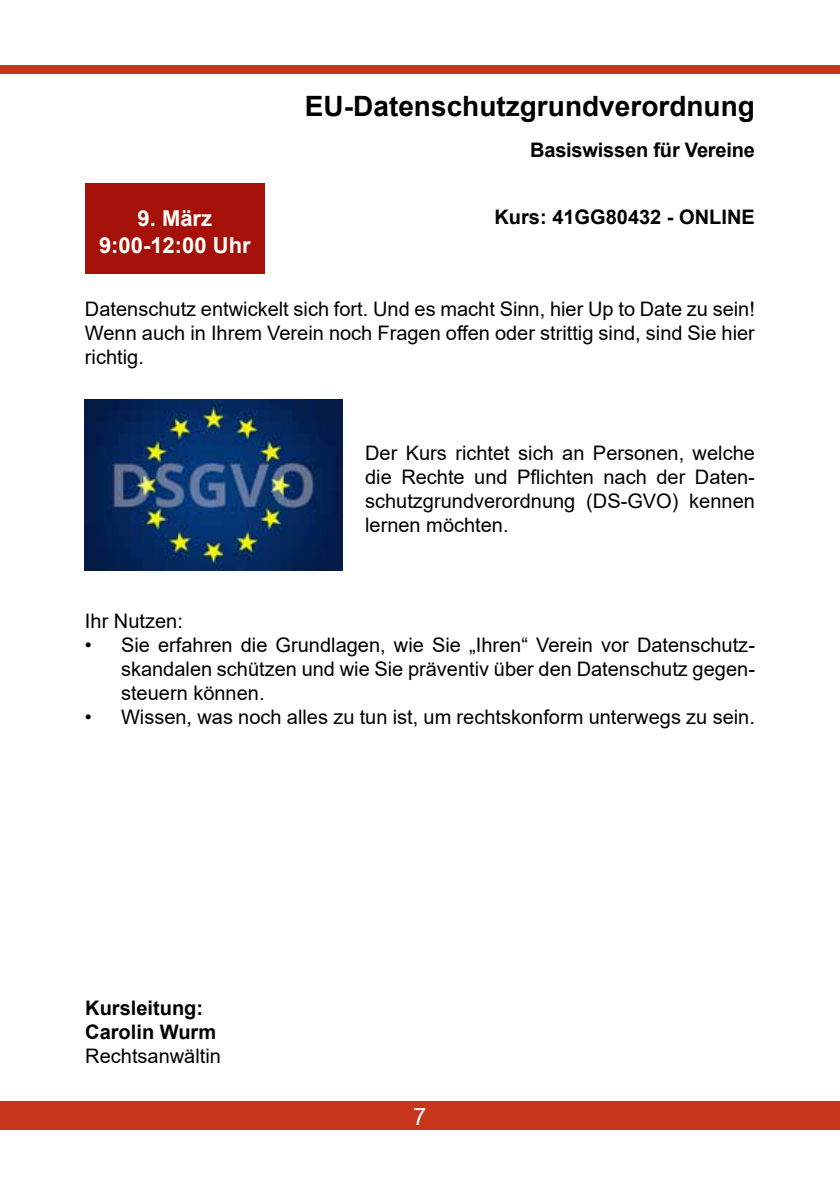
<style>
.page{position:relative;width:840px;height:1191px;background:#fff}
.page>*{position:absolute;margin:0;border:0;box-sizing:border-box;transform-origin:0 0}
.t1{font:700 28px "Arial";color:#000}
.t2{font:24px "Arial";color:#fff}
.t3{font:700 22px/26.4px "Arial";color:#fff;text-align:center}
.t4{font:20px/24px "Arial";color:#000;text-align:justify}
.t5{font:700 20px/24px "Arial";color:#000}
</style>
<div class="page">
<div style="left:0;top:1101px;width:839px;height:28px;background:#c7361b"></div>
<div style="left:0;top:66px;width:839px;height:8px;background:#c7361b"></div>
<div style="left:85px;top:183px;width:179px;height:91px;background:#a51008"></div>
<img style="left:85px;top:399px;width:257px;height:171px">
<p class="t3" style="left:99px;top:206px;width:153px">9. März<br>9:00-12:00 Uhr</p>
<h1 class="t1" style="left:305px;top:86px;width:451px">EU-Datenschutzgrundverordnung</h1>
<p class="t5" style="left:530px;top:138px;width:226px">Basiswissen für Vereine</p>
<p class="t5" style="left:494px;top:205px;width:262px">Kurs: 41GG80432 - ONLINE</p>
<p class="t4" style="left:85px;top:297px;width:671px">Datenschutz entwickelt sich fort. Und es macht Sinn, hier Up to Date zu sein!<br>Wenn auch in Ihrem Verein noch Fragen offen oder strittig sind, sind Sie hier richtig.</p>
<p class="t4" style="left:365px;top:441px;width:391px">Der Kurs richtet sich an Personen, welche die Rechte und Pflichten nach der Daten&shy;schutzgrundverordnung (DS-GVO) kennen lernen möchten.</p>
<p class="t4" style="left:85px;top:609px;width:99px">Ihr Nutzen:</p>
<p class="t4" style="left:121px;top:633px;width:635px;text-indent:-36px">• Sie erfahren die Grundlagen, wie Sie „Ihren“ Verein vor Datenschutz&shy;skandalen schützen und wie Sie präventiv über den Datenschutz gegen&shy;steuern können.</p>
<p class="t4" style="left:85px;top:705px;width:671px">• Wissen, was noch alles zu tun ist, um rechtskonform unterwegs zu sein.</p>
<p class="t5" style="left:85px;top:995px;width:132px">Kursleitung:<br>Carolin Wurm</p>
<p class="t4" style="left:85px;top:1043px;width:137px">Rechtsanwältin</p>
<p class="t2" style="left:413px;top:1099px;width:15px">7</p>
</div>
